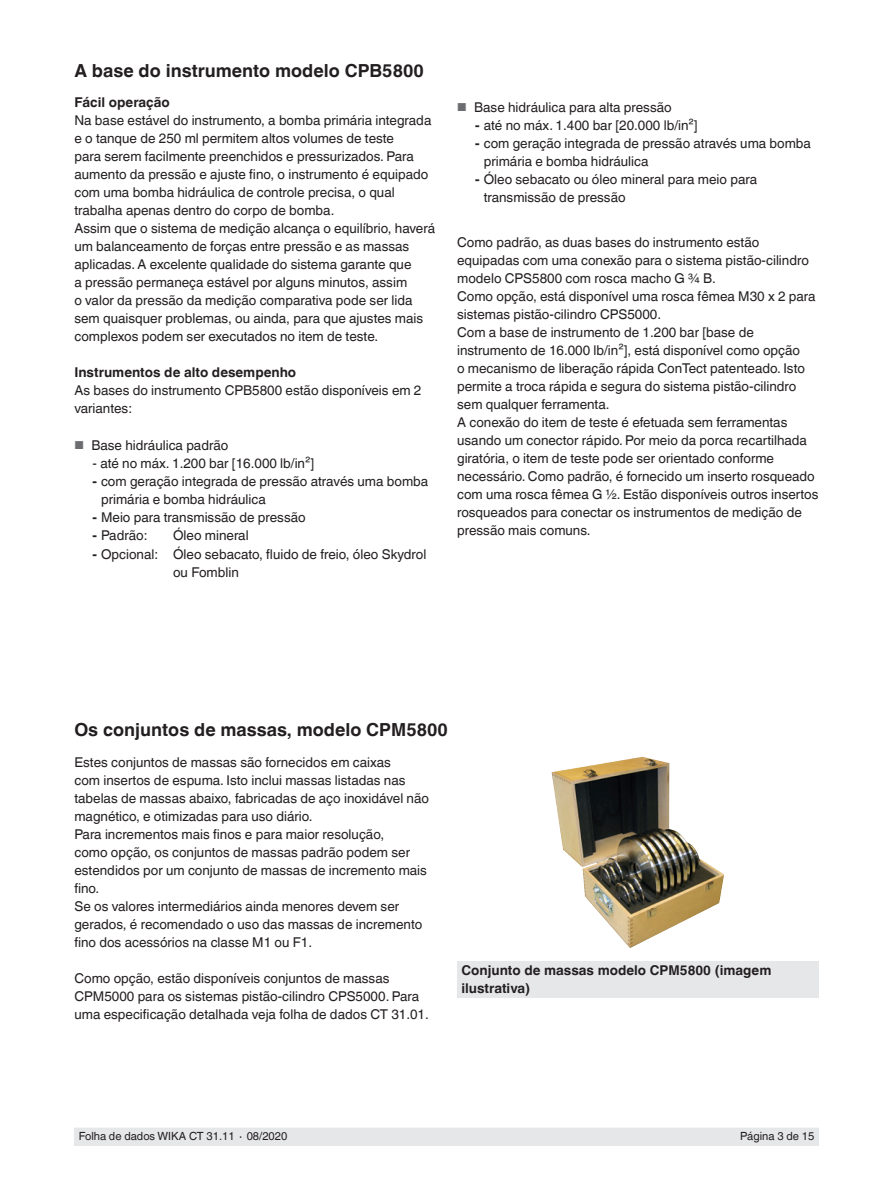
<style>
.page{position:relative;width:893px;height:1188px;background:#fff}
.page>*{position:absolute;margin:0;border:0;box-sizing:border-box;transform-origin:0 0}
.Subheadline1{font:700 18px "Helvetica World";color:#231f20}
.Running_text{font:13.5px/18px "Helvetica World";color:#231f20}
.Subheadline2{font:700 13.5px/18px "Helvetica World";color:#231f20}
.t1{font:11.25px "Helvetica World";color:#231f20}
.s1{font-size:11.55px;color:#6c6d70}
.s2{font-weight:700}
</style>
<div class="page">
<div style="left:74px;top:1128px;width:745px;height:17px;background:#e6e7e9"></div>
<div style="left:457px;top:961px;width:362px;height:36px;background:#e6e7e9"></div>
<img style="left:552px;top:757px;width:90px;height:110px">
<p class="Subheadline1" style="left:74px;top:60px;width:351px">A base do instrumento modelo CPB5800</p>
<p class="Subheadline2" style="left:74px;top:94px;width:97px">Fácil operação</p>
<p class="Running_text" style="left:74px;top:112px;width:358px">Na base estável do instrumento, a bomba primária integrada e o tanque de 250 ml permitem altos volumes de teste<br>para serem facilmente preenchidos e pressurizados. Para aumento da pressão e ajuste fino, o instrumento é equipado com uma bomba hidráulica de controle precisa, o qual trabalha apenas dentro do corpo de bomba.</p>
<p class="Running_text" style="left:74px;top:220px;width:362px">Assim que o sistema de medição alcança o equilíbrio, haverá um balanceamento de forças entre pressão e as massas aplicadas. A excelente qualidade do sistema garante que<br>a pressão permaneça estável por alguns minutos, assim<br>o valor da pressão da medição comparativa pode ser lida sem quaisquer problemas, ou ainda, para que ajustes mais complexos podem ser executados no item de teste.</p>
<p class="Subheadline2" style="left:74px;top:364px;width:223px">Instrumentos de alto desempenho</p>
<p class="Running_text" style="left:74px;top:382px;width:349px">As bases do instrumento CPB5800 estão disponíveis em 2 variantes:</p>
<p class="Running_text" style="left:74px;top:436px;width:156px"><span class="s1">■</span> Base hidráulica padrão</p>
<p class="Running_text" style="left:93px;top:454px;width:223px">- até no máx. 1.200 bar [16.000 lb/in²]</p>
<p class="Running_text" style="left:101px;top:472px;width:329px;text-indent:-9px"><span class="s2">-</span> com geração integrada de pressão através uma bomba primária e bomba hidráulica</p>
<p class="Running_text" style="left:93px;top:509px;width:215px"><span class="s2">-</span> Meio para transmissão de pressão</p>
<p class="Running_text" style="left:93px;top:527px;width:56px"><span class="s2">-</span> Padrão:</p>
<p class="Running_text" style="left:173px;top:527px;width:77px">Óleo mineral</p>
<p class="Running_text" style="left:93px;top:545px;width:67px"><span class="s2">-</span> Opcional:</p>
<p class="Running_text" style="left:173px;top:545px;width:255px">Óleo sebacato, fluido de freio, óleo Skydrol ou Fomblin</p>
<p class="Running_text" style="left:457px;top:98px;width:216px"><span class="s1">■</span> Base hidráulica para alta pressão</p>
<p class="Running_text" style="left:475px;top:116px;width:224px"><span class="s2">-</span> até no máx. 1.400 bar [20.000 lb/in²]</p>
<p class="Running_text" style="left:484px;top:134px;width:329px;text-indent:-9px"><span class="s2">-</span> com geração integrada de pressão através uma bomba primária e bomba hidráulica</p>
<p class="Running_text" style="left:484px;top:171px;width:275px;text-indent:-9px"><span class="s2">-</span> Óleo sebacato ou óleo mineral para meio para transmissão de pressão</p>
<p class="Running_text" style="left:457px;top:233px;width:353px">Como padrão, as duas bases do instrumento estão equipadas com uma conexão para o sistema pistão-cilindro modelo CPS5800 com rosca macho G ¾ B.</p>
<p class="Running_text" style="left:457px;top:287px;width:360px">Como opção, está disponível uma rosca fêmea M30 x 2 para sistemas pistão-cilindro CPS5000.</p>
<p class="Running_text" style="left:457px;top:323px;width:349px">Com a base de instrumento de 1.200 bar [base de instrumento de 16.000 lb/in²], está disponível como opção o mecanismo de liberação rápida ConTect patenteado. Isto permite a troca rápida e segura do sistema pistão-cilindro sem qualquer ferramenta.</p>
<p class="Running_text" style="left:457px;top:413px;width:363px">A conexão do item de teste é efetuada sem ferramentas usando um conector rápido. Por meio da porca recartilhada giratória, o item de teste pode ser orientado conforme necessário. Como padrão, é fornecido um inserto rosqueado com uma rosca fêmea G ½. Estão disponíveis outros insertos rosqueados para conectar os instrumentos de medição de pressão mais comuns.</p>
<p class="Subheadline1" style="left:74px;top:719px;width:375px">Os conjuntos de massas, modelo CPM5800</p>
<p class="Running_text" style="left:74px;top:753px;width:356px">Estes conjuntos de massas são fornecidos em caixas<br>com insertos de espuma. Isto inclui massas listadas nas tabelas de massas abaixo, fabricadas de aço inoxidável não magnético, e otimizadas para uso diário.</p>
<p class="Running_text" style="left:74px;top:825px;width:354px">Para incrementos mais finos e para maior resolução,<br>como opção, os conjuntos de massas padrão podem ser estendidos por um conjunto de massas de incremento mais fino.</p>
<p class="Running_text" style="left:74px;top:897px;width:349px">Se os valores intermediários ainda menores devem ser gerados, é recomendado o uso das massas de incremento fino dos acessórios na classe M1 ou F1.</p>
<p class="Running_text" style="left:74px;top:969px;width:356px">Como opção, estão disponíveis conjuntos de massas<br>CPM5000 para os sistemas pistão-cilindro CPS5000. Para uma especificação detalhada veja folha de dados CT 31.01.</p>
<p class="Subheadline2" style="left:461px;top:961px;width:312px">Conjunto de massas modelo CPM5800 (imagem ilustrativa)</p>
<p class="t1" style="left:79px;top:1130px;width:210px">Folha de dados WIKA CT 31.11 ∙ 08/2020</p>
<p class="t1" style="left:740px;top:1130px;width:76px">Página 3 de 15</p>
</div>
